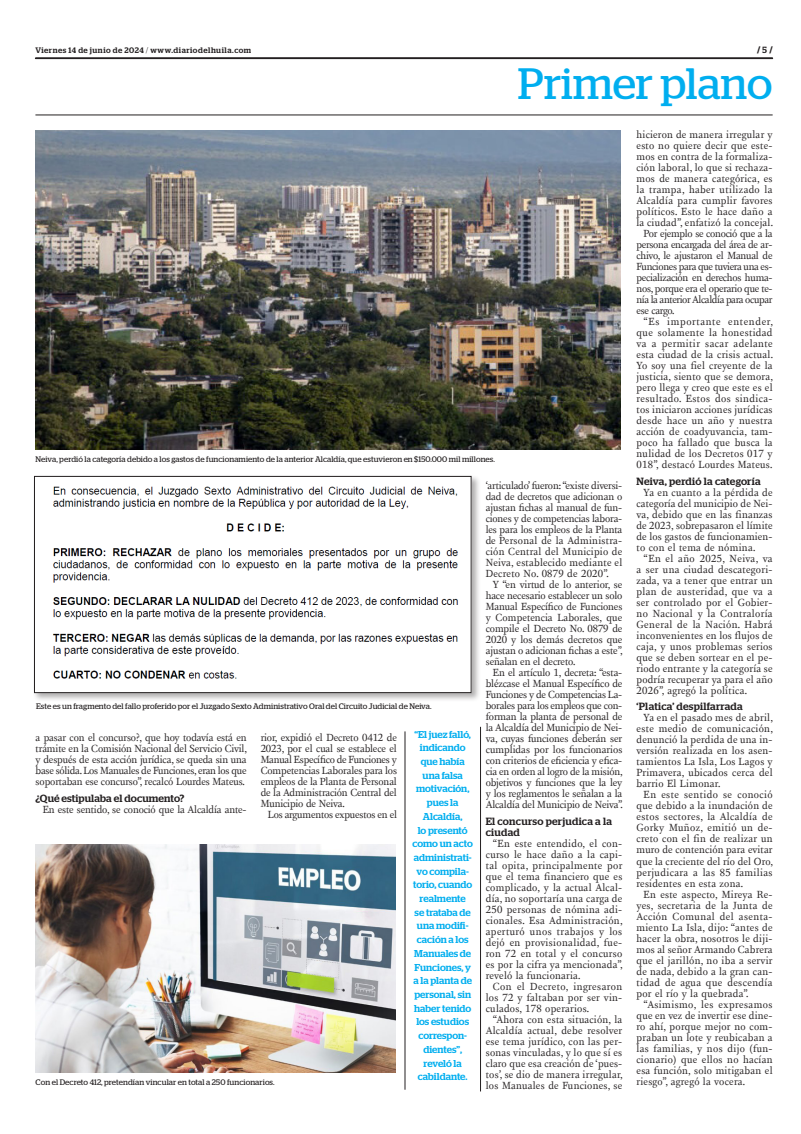
<style>
.page{position:relative;width:801px;height:1134px;background:#fff}
.page>*{position:absolute;margin:0;border:0;box-sizing:border-box;transform-origin:0 0}
.t1{font:43.9px "Stag";color:#00aeef}
.TEXTO{font:10.6px/11px "New Fournier BP";letter-spacing:.015em;color:#231f20;text-align:justify}
.TEXTO-2{font:10.6px "New Fournier BP";letter-spacing:-.01em;color:#231f20}
.TEXTO-3{font:10.6px "New Fournier BP";letter-spacing:-.015em;color:#231f20}
.INTERTITULO{font:500 10.5px/11px "Stag";letter-spacing:.02em;color:#231f20}
.DESTACADO_AZUL{font:500 10px/13.7px "Stag";color:#00aeef;text-align:center}
.t2{font:700 9px "Stag";color:#231f20}
.PIE_DE_FOTO{font:8px "Stag";letter-spacing:.01em;color:#231f20}
.t3{font:500 8px "Stag";letter-spacing:.06em;color:#231f20}
.s1{font-weight:300}
.s2{font-weight:500}
</style>
<div class="page">
<svg style="left:35px;top:58px;width:738px;height:1px"></svg>
<hr style="left:35px;top:115px;width:737px;height:1px;background:#231f20">
<div style="left:33px;top:475px;width:448px;height:227px;background:#231f20;opacity:.36"></div>
<img style="left:36px;top:478px;width:433px;height:213px">
<div style="left:34px;top:476px;width:437px;height:217px;border:1px solid #231f20"></div>
<img style="left:36px;top:844px;width:360px;height:228px">
<img style="left:36px;top:130px;width:585px;height:319px">
<hr style="left:405px;top:731px;width:1px;height:359px;background:#231f20">
<hr style="left:480px;top:727px;width:1px;height:364px;background:#231f20">
<p class="t3" style="left:35px;top:45px;width:217px">Viernes 14 de junio de 2024 <span class="s1">/</span> www.diariodelhuila.com</p>
<p class="t2" style="left:757px;top:45px;width:17px">/ <span class="s2">5</span> /</p>
<p class="t1" style="left:518px;top:59px;width:256px">Primer plano</p>
<p class="PIE_DE_FOTO" style="left:36px;top:455px;width:461px">Neiva, perdió la categoría debido a los gastos de funcionamiento de la anterior Alcaldía, que estuvieron en $150.000 mil millones.</p>
<p class="PIE_DE_FOTO" style="left:36px;top:701px;width:397px">Este es un fragmento del fallo proferido por el Juzgado Sexto Administrativo Oral del Circuito Judicial de Neiva.</p>
<p class="TEXTO" style="left:36px;top:732px;width:213px">a pasar con el concurso?, que hoy todavía está en trámite en la Comisión Nacional del Servicio Civil, y después de esta acción jurídica, se queda sin una base sólida. Los Manuales de Funciones, eran los que soportaban ese concurso”, recalcó Lourdes Mateus.</p>
<p class="INTERTITULO" style="left:36px;top:792px;width:150px">¿Qué estipulaba el documento?</p>
<p class="TEXTO-2" style="left:43px;top:802px;width:205px">En este sentido, se conoció que la Alcaldía ante-</p>
<p class="TEXTO" style="left:261px;top:732px;width:138px">rior, expidió el Decreto 0412 de 2023, por el cual se establece el Manual Específico de Funciones y Competencias Laborales para los empleos de la Planta de Personal de la Administración Central del Municipio de Neiva.</p>
<p class="TEXTO-3" style="left:268px;top:808px;width:131px">Los argumentos expuestos en el</p>
<p class="PIE_DE_FOTO" style="left:36px;top:1077px;width:240px">Con el Decreto 412, pretendían vincular en total a 250 funcionarios.</p>
<p class="DESTACADO_AZUL" style="left:412px;top:727px;width:62px">“El juez falló, indicando que había una falsa motivación, pues la<br>Alcaldía,<br>lo presentó como un acto administrati&shy;vo compila&shy;torio, cuando realmente<br>se trataba de una modifi&shy;cación a los<br>Manuales de<br>Funciones, y a la planta de personal, sin haber tenido los estudios correspon&shy;dientes”, reveló la cabildante.</p>
<p class="TEXTO" style="left:486px;top:480px;width:138px">‘articulado’ fueron: “existe diversi&shy;dad de decretos que adicionan o ajustan fichas al manual de fun&shy;ciones y de competencias labora&shy;les para los empleos de la Planta de Personal de la Administra&shy;ción Central del Municipio de Neiva, establecido mediante el Decreto No. 0879 de 2020”.</p>
<p class="TEXTO" style="left:486px;top:579px;width:139px;text-indent:7px">Y “en virtud de lo anterior, se hace necesario establecer un solo Manual Específico de Funciones y Competencia Laborales, que compile el Decreto No. 0879 de 2020 y los demás decretos que ajustan o adicionan fichas a este”, señalan en el decreto.</p>
<p class="TEXTO" style="left:486px;top:667px;width:139px;text-indent:7px">En el artículo 1, decreta: “esta&shy;blézcase el Manual Específico de Funciones y de Competencias La&shy;borales para los empleos que con&shy;forman la planta de personal de la Alcaldía del Municipio de Nei&shy;va, cuyas funciones deberán ser cumplidas por los funcionarios con criterios de eficiencia y efica&shy;cia en orden al logro de la misión, objetivos y funciones que la ley y los reglamentos le señalan a la Alcaldía del Municipio de Neiva”.</p>
<p class="INTERTITULO" style="left:486px;top:815px;width:128px">El concurso perjudica a la ciudad</p>
<p class="TEXTO" style="left:486px;top:838px;width:139px;text-indent:7px">“En este entendido, el con&shy;curso le hace daño a la capi&shy;tal opita, principalmente por que el tema financiero que es complicado, y la actual Alcal&shy;día, no soportaría una carga de 250 personas de nómina adi&shy;cionales. Esa Administración, aperturó unos trabajos y los dejó en provisionalidad, fue&shy;ron 72 en total y el concurso es por la cifra ya mencionada”, reveló la funcionaria.</p>
<p class="TEXTO" style="left:486px;top:981px;width:138px;text-indent:7px">Con el Decreto, ingresaron los 72 y faltaban por ser vin&shy;culados, 178 operarios.</p>
<p class="TEXTO" style="left:486px;top:1014px;width:139px;text-indent:7px">“Ahora con esta situación, la Alcaldía actual, debe resolver ese tema jurídico, con las per&shy;sonas vinculadas, y lo que sí es claro que esa creación de ‘pues&shy;tos’, se dio de manera irregular, los Manuales de Funciones, se</p>
<p class="TEXTO" style="left:636px;top:129px;width:138px">hicieron de manera irregular y esto no quiere decir que este&shy;mos en contra de la formaliza&shy;ción laboral, lo que si rechaza&shy;mos de manera categórica, es la trampa, haber utilizado la Alcaldía para cumplir favores políticos. Esto le hace daño a la ciudad”, enfatizó la concejal.</p>
<p class="TEXTO" style="left:636px;top:228px;width:138px;text-indent:7px">Por ejemplo se conoció que a la persona encargada del área de ar&shy;chivo, le ajustaron el Manual de Funciones para que tuviera una es&shy;pecialización en derechos huma&shy;nos, porque era el operario que te&shy;nía la anterior Alcaldía para ocupar ese cargo.</p>
<p class="TEXTO" style="left:636px;top:316px;width:138px;text-indent:7px">“Es importante entender, que solamente la honestidad va a permitir sacar adelante esta ciudad de la crisis actual.<br>Yo soy una fiel creyente de la justicia, siento que se demora, pero llega y creo que este es el resultado. Estos dos sindica&shy;tos iniciaron acciones jurídicas desde hace un año y nuestra acción de coadyuvancia, tam&shy;poco ha fallado que busca la nulidad de los Decretos 017 y 018”, destacó Lourdes Mateus.</p>
<p class="INTERTITULO" style="left:636px;top:475px;width:126px">Neiva, perdió la categoría</p>
<p class="TEXTO" style="left:636px;top:487px;width:138px;text-indent:7px">Ya en cuanto a la pérdida de categoría del municipio de Nei&shy;va, debido que en las finanzas de 2023, sobrepasaron el límite de los gastos de funcionamien&shy;to con el tema de nómina.</p>
<p class="TEXTO" style="left:636px;top:553px;width:138px;text-indent:7px">“En el año 2025, Neiva, va a ser una ciudad descategori&shy;zada, va a tener que entrar un plan de austeridad, que va a ser controlado por el Gobier&shy;no Nacional y la Contraloría General de la Nación. Habrá inconvenientes en los flujos de caja, y unos problemas serios que se deben sortear en el pe&shy;riodo entrante y la categoría se podría recuperar ya para el año 2026”, agregó la política.</p>
<p class="INTERTITULO" style="left:636px;top:701px;width:108px">‘Platica’ despilfarrada</p>
<p class="TEXTO" style="left:636px;top:712px;width:138px;text-indent:7px">Ya en el pasado mes de abril, este medio de comunicación, denunció la perdida de una in&shy;versión realizada en los asen&shy;tamientos La Isla, Los Lagos y Primavera, ubicados cerca del barrio El Limonar.</p>
<p class="TEXTO" style="left:636px;top:789px;width:138px;text-indent:7px">En este sentido se conoció que debido a la inundación de estos sectores, la Alcaldía de Gorky Muñoz, emitió un de&shy;creto con el fin de realizar un muro de contención para evitar que la creciente del río del Oro, perjudicara a las 85 familias residentes en esta zona.</p>
<p class="TEXTO" style="left:636px;top:888px;width:138px;text-indent:7px">En este aspecto, Mireya Re&shy;yes, secretaria de la Junta de Acción Comunal del asenta&shy;miento La Isla, dijo: “antes de hacer la obra, nosotros le diji&shy;mos al señor Armando Cabrera que el jarillón, no iba a servir de nada, debido a la gran can&shy;tidad de agua que descendía por el río y la quebrada”.</p>
<p class="TEXTO" style="left:636px;top:998px;width:138px;text-indent:7px">“Asimismo, les expresamos que en vez de invertir ese dine&shy;ro ahí, porque mejor no com&shy;praban un lote y reubicaban a las familias, y nos dijo (fun&shy;cionario) que ellos no hacían esa función, solo mitigaban el riesgo”, agregó la vocera.</p>
</div>
